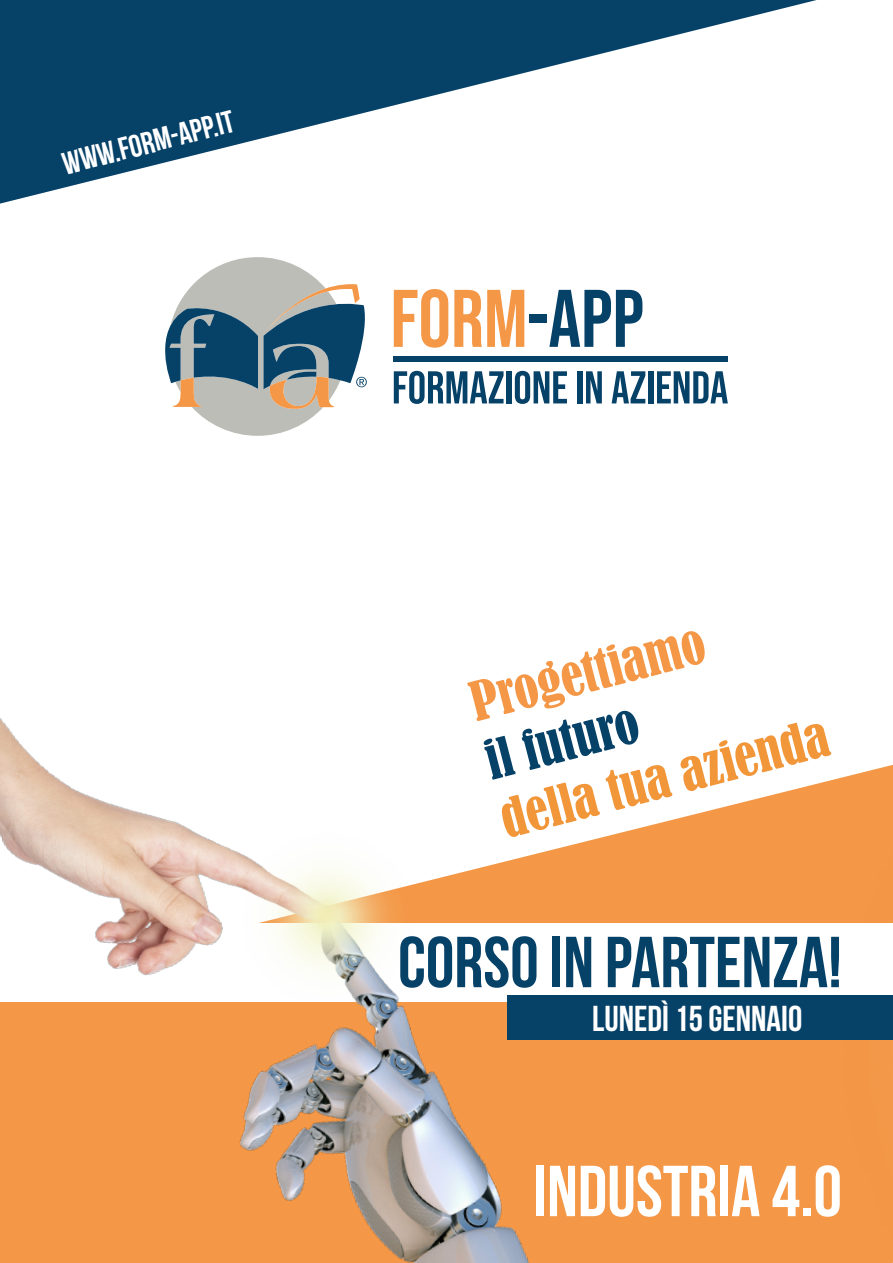
<style>
.page{position:relative;width:893px;height:1263px;background:#fff}
.page>*{position:absolute;margin:0;border:0;box-sizing:border-box;transform-origin:0 0}
.t1{font:700 72px "Bebas Neue";color:#064168}
.t2{font:700 72px "Bebas Neue";color:#fff}
.t3{font:condensed 50.4px "Bernard";color:#f2963a}
.t4{font:condensed 50.4px "Bernard";color:#f49746}
.t5{font:condensed 50.4px "Bernard";color:#064168}
.t6{font:700 36px "Bebas Neue";color:#fff}
.t7{font:700 31.5px "Bebas Neue";color:#fff}
</style>
<div class="page">
<div style="left:782px;top:765px;width:111px;height:498px;background:#f49746"></div>
<svg style="left:0;top:0;width:817px;height:199px;fill:#064168"></svg>
<div style="left:0;top:923px;width:893px;height:78px;background:#fff"></div>
<div style="left:507px;top:995px;width:386px;height:45px;background:#064168"></div>
<img style="left:0;top:199px;width:782px;height:1064px">
<p class="t7" style="left:59px;top:148px;width:178px;rotate:-15deg">WWW.FORM-APP.IT</p>
<p class="t4" style="left:464px;top:675px;width:242px;rotate:-15deg">Progettiamo</p>
<p class="t5" style="left:479px;top:734px;width:158px;rotate:-15deg">il futuro</p>
<p class="t3" style="left:494px;top:793px;width:338px;rotate:-15deg">della tua azienda</p>
<p class="t1" style="left:398px;top:923px;width:445px">CORSO IN PARTENZA!</p>
<p class="t6" style="left:592px;top:999px;width:212px">LUNEDÌ 15 GENNAIO</p>
<p class="t2" style="left:533px;top:1152px;width:310px">INDUSTRIA 4.0</p>
</div>
